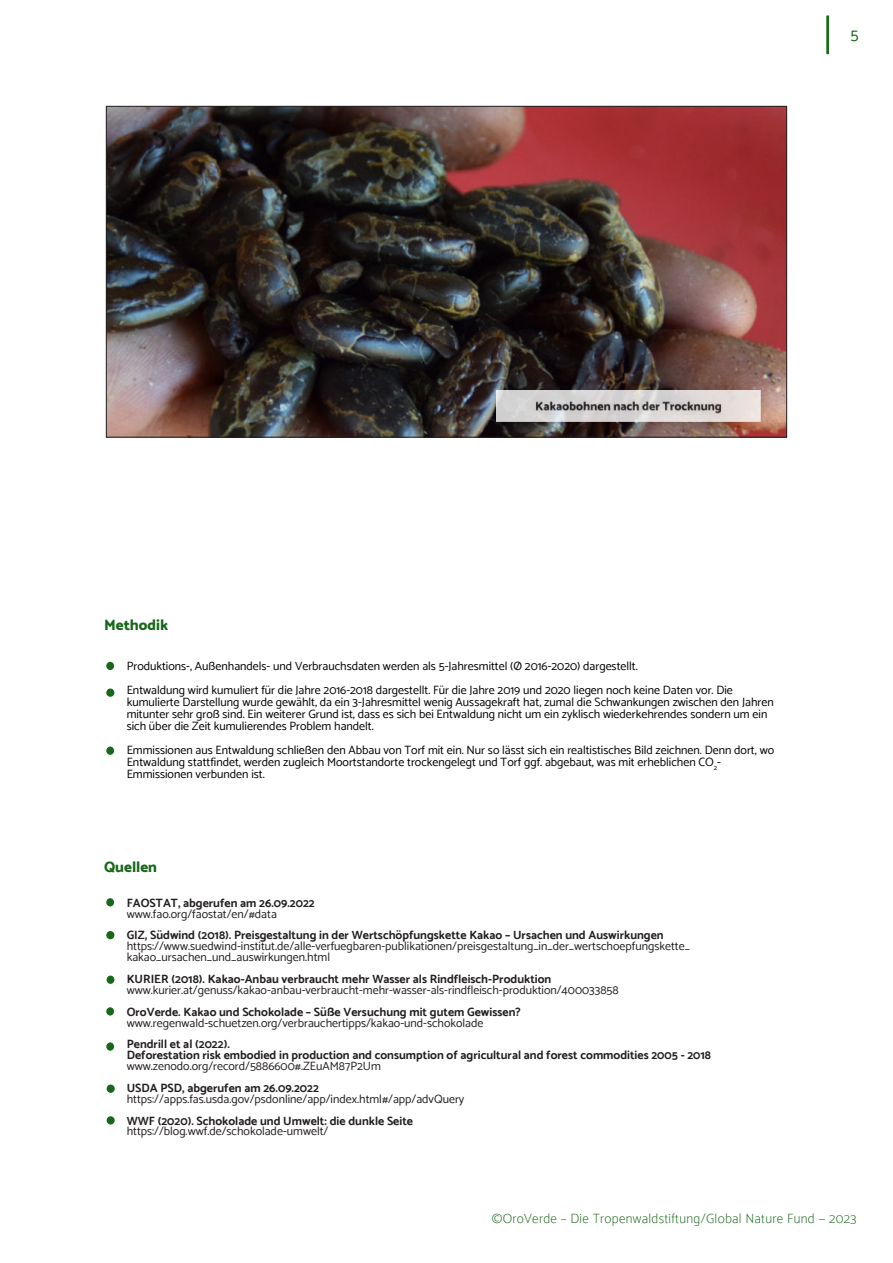
<style>
.page{position:relative;width:893px;height:1263px;background:#fff}
.page>*{position:absolute;margin:0;border:0;box-sizing:border-box;transform-origin:0 0}
.t1{font:16.5px "Catamaran";color:#19671a}
.t2{font:800 15px "Catamaran";color:#19671a}
.t3{font:100 13.5px "Catamaran";letter-spacing:.02em;color:#19671a}
.t4{font:12px/12px "Catamaran";color:#000}
.t5{font:12px/10.9px "Catamaran";color:#231f20}
.t6{font:700 12px/10.9px "Catamaran";color:#231f20}
</style>
<div class="page">
<div style="left:826px;top:16px;width:3px;height:38px;background:#19671a;border:1px solid #19671a"></div>
<div style="left:106px;top:662px;width:8px;height:8px;background:#19671a;border-radius:50%"></div>
<div style="left:106px;top:688px;width:8px;height:9px;background:#19671a;border-radius:50%"></div>
<div style="left:106px;top:746px;width:8px;height:9px;background:#19671a;border-radius:50%"></div>
<div style="left:106px;top:898px;width:8px;height:8px;background:#19671a;border-radius:50%"></div>
<div style="left:106px;top:931px;width:8px;height:8px;background:#19671a;border-radius:50%"></div>
<div style="left:107px;top:975px;width:7px;height:9px;background:#19671a;border-radius:50%"></div>
<div style="left:106px;top:1007px;width:8px;height:8px;background:#19671a;border-radius:50%"></div>
<div style="left:106px;top:1042px;width:8px;height:9px;background:#19671a;border-radius:50%"></div>
<div style="left:107px;top:1084px;width:8px;height:9px;background:#19671a;border-radius:50%"></div>
<div style="left:107px;top:1116px;width:8px;height:8px;background:#19671a;border-radius:50%"></div>
<img style="left:108px;top:108px;width:677px;height:327px">
<img style="left:496px;top:390px;width:264px;height:32px">
<h1 class="t1" style="left:850px;top:25px;width:10px">5</h1>
<p class="t2" style="left:104px;top:616px;width:66px">Methodik</p>
<p class="t4" style="left:127px;top:654px;width:608px;line-height:24px">Produktions-, Außenhandels- und Verbrauchsdaten werden als 5-Jahresmittel (Ø 2016-2020) dargestellt.<br>Entwaldung wird kumuliert für die Jahre 2016-2018 dargestellt. Für die Jahre 2019 und 2020 liegen noch keine Daten vor. Die</p>
<p class="t4" style="left:127px;top:696px;width:648px">kumulierte Darstellung wurde gewählt, da ein 3-Jahresmittel wenig Aussagekraft hat, zumal die Schwankungen zwischen den Jahren mitunter sehr groß sind. Ein weiterer Grund ist, dass es sich bei Entwaldung nicht um ein zyklisch wiederkehrendes sondern um ein sich über die Zeit kumulierendes Problem handelt.</p>
<p class="t4" style="left:127px;top:744px;width:649px">Emmissionen aus Entwaldung schließen den Abbau von Torf mit ein. Nur so lässt sich ein realtistisches Bild zeichnen. Denn dort, wo<br>Entwaldung stattfindet, werden zugleich Moortstandorte trockengelegt und Torf ggf. abgebaut, was mit erheblichen CO<sub>2</sub>-<br>Emmissionen verbunden ist.</p>
<p class="t2" style="left:104px;top:858px;width:55px">Quellen</p>
<p class="t6" style="left:127px;top:897px;width:190px">FAOSTAT, abgerufen am 26.09.2022</p>
<p class="t5" style="left:127px;top:908px;width:152px">www.fao.org/faostat/en/#data</p>
<p class="t6" style="left:127px;top:930px;width:538px">GIZ, Südwind (2018). Preisgestaltung in der Wertschöpfungskette Kakao – Ursachen und Auswirkungen</p>
<p class="t5" style="left:127px;top:941px;width:565px">https://www.suedwind-institut.de/alle-verfuegbaren-publikationen/preisgestaltung_in_der_wertschoepfungskette_ kakao_ursachen_und_auswirkungen.html</p>
<p class="t6" style="left:127px;top:973px;width:426px">KURIER (2018). Kakao-Anbau verbraucht mehr Wasser als Rindfleisch-Produktion</p>
<p class="t5" style="left:127px;top:984px;width:493px">www.kurier.at/genuss/kakao-anbau-verbraucht-mehr-wasser-als-rindfleisch-produktion/400033858</p>
<p class="t6" style="left:127px;top:1006px;width:396px">OroVerde. Kakao und Schokolade – Süße Versuchung mit gutem Gewissen?</p>
<p class="t5" style="left:127px;top:1017px;width:358px">www.regenwald-schuetzen.org/verbrauchertipps/kakao-und-schokolade</p>
<p class="t6" style="left:127px;top:1039px;width:586px">Pendrill et al (2022).<br>Deforestation risk embodied in production and consumption of agricultural and forest commodities 2005 - 2018</p>
<p class="t5" style="left:127px;top:1060px;width:256px">www.zenodo.org/record/5886600#.ZEuAM87P2Um</p>
<p class="t6" style="left:127px;top:1082px;width:194px">USDA PSD, abgerufen am 26.09.2022</p>
<p class="t5" style="left:127px;top:1093px;width:339px">https://apps.fas.usda.gov/psdonline/app/index.html#/app/advQuery</p>
<p class="t6" style="left:127px;top:1115px;width:288px">WWF (2020). Schokolade und Umwelt: die dunkle Seite</p>
<p class="t5" style="left:127px;top:1126px;width:203px">https://blog.wwf.de/schokolade-umwelt/</p>
<p class="t3" style="left:492px;top:1210px;width:366px">©OroVerde – Die Tropenwaldstiftung/Global Nature Fund — 2023</p>
</div>
